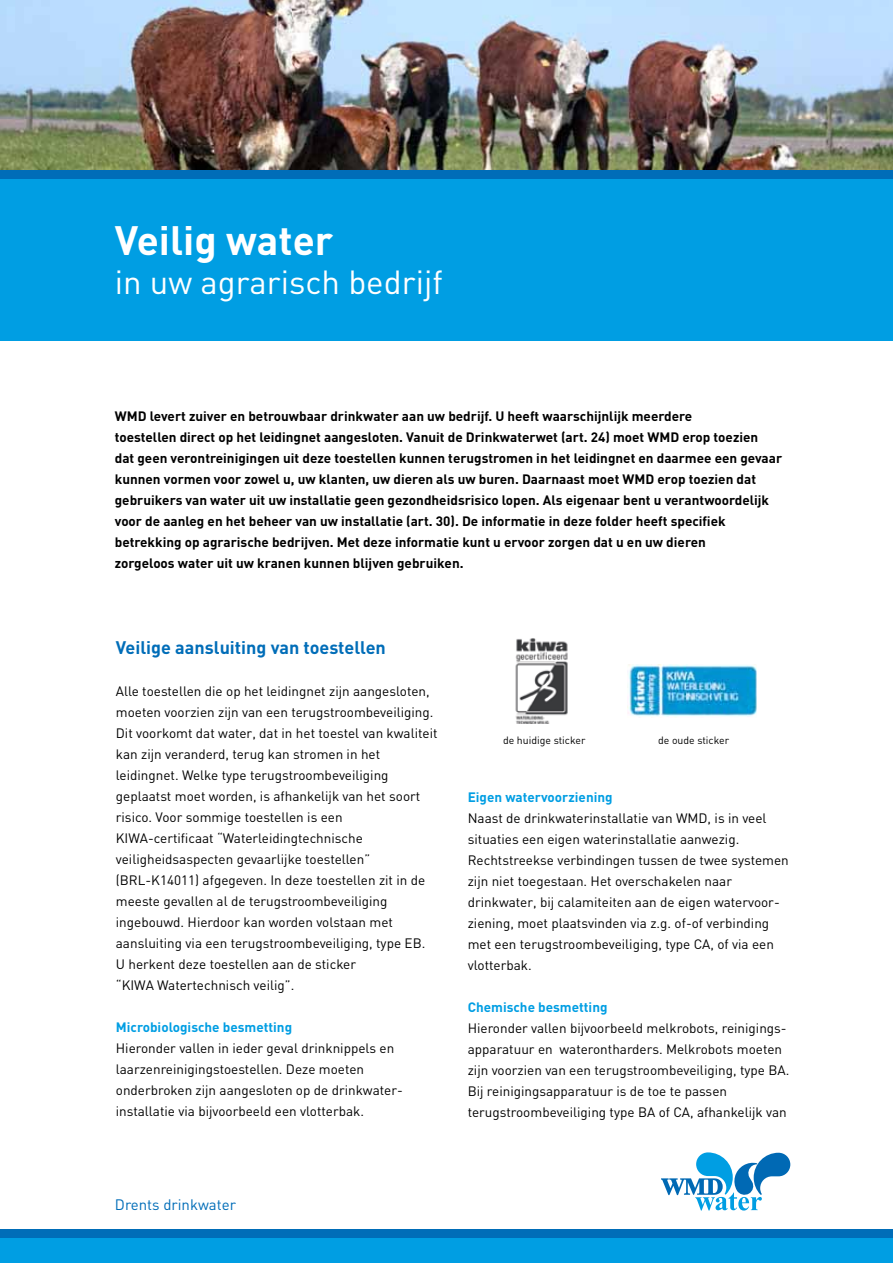
<style>
.page{position:relative;width:893px;height:1263px;background:#fff}
.page>*{position:absolute;margin:0;border:0;box-sizing:border-box;transform-origin:0 0}
.t1{font:700 40.5px "DIN";color:#fff}
.t2{font:33px "DIN";color:#fff}
.t3{font:700 18px "DIN";color:#006db8}
.t4{font:15px "DIN";color:#006db8}
.t5{font:13.5px/21px "DIN";color:#000}
.t6{font:700 13.5px/21px "DIN";color:#000}
.t7{font:700 13.5px "DIN";color:#009ee3}
.t8{font:10.5px "DIN";color:#000}
</style>
<div class="page">
<img style="left:0;top:0;width:893px;height:170px">
<svg style="left:661px;top:1152px;width:129px;height:58px"></svg>
<div style="left:0;top:170px;width:893px;height:170px;background:#009ee3"></div>
<div style="left:0;top:1237px;width:893px;height:26px;background:#009ee3"></div>
<div style="left:0;top:1230px;width:893px;height:8px;background:#006db8"></div>
<div style="left:0;top:170px;width:893px;height:8px;background:#006db8"></div>
<img style="left:627px;top:664px;width:130px;height:53px">
<img style="left:515px;top:638px;width:53px;height:86px">
<h1 class="t1" style="left:115px;top:214px;width:220px">Veilig water</h1>
<h2 class="t2" style="left:115px;top:261px;width:329px">in uw agrarisch bedrijf</h2>
<p class="t6" style="left:115px;top:405px;width:669px">WMD levert zuiver en betrouwbaar drinkwater aan uw bedrijf. U heeft waarschijnlijk meerdere<br>toestellen direct op het leidingnet aangesloten. Vanuit de Drinkwaterwet (art. 24) moet WMD erop toezien<br>dat geen verontreinigingen uit deze toestellen kunnen terugstromen in het leidingnet en daarmee een gevaar kunnen vormen voor zowel u, uw klanten, uw dieren als uw buren. Daarnaast moet WMD erop toezien dat gebruikers van water uit uw installatie geen gezondheidsrisico lopen. Als eigenaar bent u verantwoordelijk voor de aanleg en het beheer van uw installatie (art. 30). De informatie in deze folder heeft specifiek betrekking op agrarische bedrijven. Met deze informatie kunt u ervoor zorgen dat u en uw dieren<br>zorgeloos water uit uw kranen kunnen blijven gebruiken.</p>
<h3 class="t3" style="left:116px;top:636px;width:271px">Veilige aansluiting van toestellen</h3>
<p class="t5" style="left:116px;top:681px;width:323px">Alle toestellen die op het leidingnet zijn aangesloten, moeten voorzien zijn van een terugstroombeveiliging.<br>Dit voorkomt dat water, dat in het toestel van kwaliteit kan zijn veranderd, terug kan stromen in het leidingnet. Welke type terugstroombeveiliging geplaatst moet worden, is afhankelijk van het soort risico. Voor sommige toestellen is een KIWA-certificaat “Waterleidingtechnische veiligheidsaspecten gevaarlijke toestellen” (BRL-K14011) afgegeven. In deze toestellen zit in de meeste gevallen al de terugstroombeveiliging ingebouwd. Hierdoor kan worden volstaan met aansluiting via een terugstroombeveiliging, type EB.<br>U herkent deze toestellen aan de sticker<br>“KIWA Watertechnisch veilig”.</p>
<p class="t7" style="left:116px;top:1019px;width:178px">Microbiologische besmetting</p>
<p class="t5" style="left:116px;top:1038px;width:288px">Hieronder vallen in ieder geval drinknippels en laarzenreinigingstoestellen. Deze moeten onderbroken zijn aangesloten op de drinkwater&shy;installatie via bijvoorbeeld een vlotterbak.</p>
<p class="t8" style="left:503px;top:734px;width:84px">de huidige sticker</p>
<p class="t8" style="left:658px;top:734px;width:73px">de oude sticker</p>
<p class="t7" style="left:468px;top:788px;width:146px">Eigen watervoorziening</p>
<p class="t5" style="left:468px;top:807px;width:323px">Naast de drinkwaterinstallatie van WMD, is in veel situaties een eigen waterinstallatie aanwezig.<br>Rechtstreekse verbindingen tussen de twee systemen zijn niet toegestaan. Het overschakelen naar drinkwater, bij calamiteiten aan de eigen watervoor&shy;ziening, moet plaatsvinden via z.g. of-of verbinding met een terugstroombeveiliging, type CA, of via een vlotterbak.</p>
<p class="t7" style="left:468px;top:998px;width:141px">Chemische besmetting</p>
<p class="t5" style="left:468px;top:1017px;width:323px">Hieronder vallen bijvoorbeeld melkrobots, reinigings&shy;apparatuur en waterontharders. Melkrobots moeten zijn voorzien van een terugstroombeveiliging, type BA.<br>Bij reinigingsapparatuur is de toe te passen terugstroombeveiliging type BA of CA, afhankelijk van</p>
<p class="t4" style="left:115px;top:1195px;width:123px">Drents drinkwater</p>
</div>
